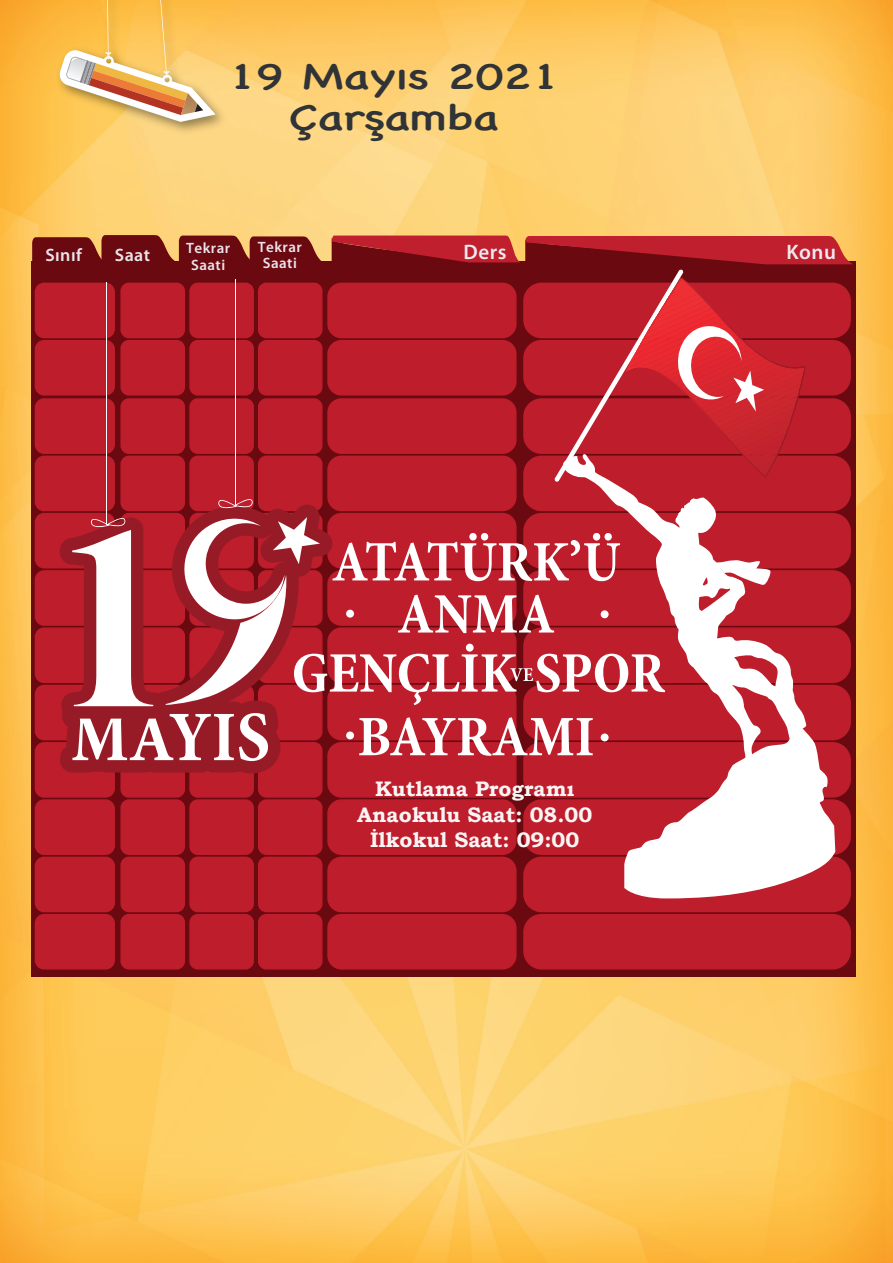
<style>
.page{position:relative;width:893px;height:1263px;background:#fff}
.page>*{position:absolute;margin:0;border:0;box-sizing:border-box;transform-origin:0 0}
.t1{font:37.5px/40.5px "Chalkboard SE";letter-spacing:-.005em;color:#303437;text-align:center;scale:1.31 1}
.t2{font:700 21px/25.2px "Bookman Old Style";color:#faf5f5;text-align:center}
.t3{font:600 21px "Myriad Pro";letter-spacing:.02em;color:#f0eaf0}
.t4{font:600 18px "Myriad Pro";letter-spacing:.025em;color:#eae4ea}
.t5{font:600 15px/16.5px "Myriad Pro";letter-spacing:.03em;color:#eae4ea;text-align:center}
</style>
<div class="page">
<img style="left:0;top:0;width:893px;height:1263px">
<img style="left:51px;top:0;width:182px;height:139px">
<svg style="left:58px;top:0;width:157px;height:122px;background:#f2bf69"></svg>
<div style="left:31px;top:261px;width:824px;height:715px;background:#6b0911"></div>
<svg style="left:32px;top:235px;width:293px;height:26px;background:#832a22"></svg>
<div style="left:524px;top:456px;width:326px;height:54px;background:#be1d2c;border-radius:18px"></div>
<div style="left:524px;top:514px;width:326px;height:54px;background:#be1d2c;border-radius:18px"></div>
<div style="left:524px;top:571px;width:326px;height:54px;background:#be1d2c;border-radius:18px"></div>
<div style="left:328px;top:456px;width:188px;height:54px;background:#be1d2c;border-radius:13px"></div>
<div style="left:259px;top:399px;width:63px;height:54px;background:#be1d2c;border-radius:8px"></div>
<div style="left:258px;top:398px;width:64px;height:56px;border:2px solid #be1d2c;border-radius:8px"></div>
<div style="left:259px;top:456px;width:63px;height:54px;background:#be1d2c;border-radius:8px"></div>
<div style="left:258px;top:456px;width:64px;height:55px;border:2px solid #be1d2c;border-radius:8px"></div>
<div style="left:190px;top:399px;width:63px;height:54px;background:#be1d2c;border-radius:8px"></div>
<div style="left:189px;top:398px;width:65px;height:56px;border:2px solid #be1d2c;border-radius:8px"></div>
<div style="left:190px;top:456px;width:63px;height:54px;background:#be1d2c;border-radius:8px"></div>
<div style="left:189px;top:456px;width:65px;height:55px;border:2px solid #be1d2c;border-radius:8px"></div>
<div style="left:121px;top:399px;width:63px;height:54px;background:#be1d2c;border-radius:8px"></div>
<div style="left:120px;top:398px;width:65px;height:56px;border:2px solid #be1d2c;border-radius:8px"></div>
<div style="left:121px;top:456px;width:63px;height:54px;background:#be1d2c;border-radius:8px"></div>
<div style="left:120px;top:456px;width:65px;height:55px;border:2px solid #be1d2c;border-radius:8px"></div>
<div style="left:35px;top:399px;width:79px;height:54px;background:#be1d2c;border-radius:9px"></div>
<div style="left:35px;top:398px;width:80px;height:56px;border:2px solid #be1d2c;border-radius:9px"></div>
<div style="left:35px;top:456px;width:79px;height:54px;background:#be1d2c;border-radius:9px"></div>
<div style="left:35px;top:456px;width:80px;height:55px;border:2px solid #be1d2c;border-radius:9px"></div>
<div style="left:35px;top:514px;width:79px;height:54px;background:#be1d2c;border-radius:9px"></div>
<div style="left:35px;top:513px;width:80px;height:55px;border:2px solid #be1d2c;border-radius:9px"></div>
<div style="left:35px;top:571px;width:79px;height:54px;background:#be1d2c;border-radius:9px"></div>
<div style="left:35px;top:570px;width:80px;height:56px;border:2px solid #be1d2c;border-radius:9px"></div>
<div style="left:524px;top:628px;width:326px;height:54px;background:#be1d2c;border-radius:18px"></div>
<div style="left:35px;top:628px;width:79px;height:54px;background:#be1d2c;border-radius:9px"></div>
<div style="left:35px;top:627px;width:80px;height:56px;border:2px solid #be1d2c;border-radius:9px"></div>
<div style="left:524px;top:685px;width:326px;height:55px;background:#be1d2c;border-radius:18px"></div>
<div style="left:35px;top:685px;width:79px;height:55px;background:#be1d2c;border-radius:9px"></div>
<div style="left:35px;top:685px;width:80px;height:55px;border:2px solid #be1d2c;border-radius:9px"></div>
<div style="left:524px;top:743px;width:326px;height:54px;background:#be1d2c;border-radius:18px"></div>
<div style="left:328px;top:743px;width:188px;height:54px;background:#be1d2c;border-radius:13px"></div>
<div style="left:327px;top:742px;width:190px;height:56px;border:2px solid #be1d2c;border-radius:13px"></div>
<div style="left:259px;top:743px;width:63px;height:54px;background:#be1d2c;border-radius:8px"></div>
<div style="left:258px;top:742px;width:64px;height:56px;border:2px solid #be1d2c;border-radius:8px"></div>
<div style="left:190px;top:743px;width:63px;height:54px;background:#be1d2c;border-radius:8px"></div>
<div style="left:189px;top:742px;width:65px;height:56px;border:2px solid #be1d2c;border-radius:8px"></div>
<div style="left:121px;top:743px;width:63px;height:54px;background:#be1d2c;border-radius:8px"></div>
<div style="left:120px;top:742px;width:65px;height:56px;border:2px solid #be1d2c;border-radius:8px"></div>
<div style="left:35px;top:743px;width:79px;height:54px;background:#be1d2c;border-radius:9px"></div>
<div style="left:35px;top:742px;width:80px;height:56px;border:2px solid #be1d2c;border-radius:9px"></div>
<div style="left:524px;top:800px;width:326px;height:54px;background:#be1d2c;border-radius:18px"></div>
<div style="left:523px;top:799px;width:328px;height:56px;border:2px solid #be1d2c;border-radius:18px"></div>
<div style="left:328px;top:800px;width:188px;height:54px;background:#be1d2c;border-radius:13px"></div>
<div style="left:327px;top:799px;width:190px;height:56px;border:2px solid #be1d2c;border-radius:13px"></div>
<div style="left:259px;top:800px;width:63px;height:54px;background:#be1d2c;border-radius:8px"></div>
<div style="left:258px;top:799px;width:64px;height:56px;border:2px solid #be1d2c;border-radius:8px"></div>
<div style="left:190px;top:800px;width:63px;height:54px;background:#be1d2c;border-radius:8px"></div>
<div style="left:189px;top:799px;width:65px;height:56px;border:2px solid #be1d2c;border-radius:8px"></div>
<div style="left:121px;top:800px;width:63px;height:54px;background:#be1d2c;border-radius:8px"></div>
<div style="left:120px;top:799px;width:65px;height:56px;border:2px solid #be1d2c;border-radius:8px"></div>
<div style="left:35px;top:800px;width:79px;height:54px;background:#be1d2c;border-radius:9px"></div>
<div style="left:35px;top:799px;width:80px;height:56px;border:2px solid #be1d2c;border-radius:9px"></div>
<div style="left:524px;top:857px;width:326px;height:54px;background:#be1d2c;border-radius:18px"></div>
<div style="left:523px;top:857px;width:328px;height:55px;border:2px solid #be1d2c;border-radius:18px"></div>
<div style="left:328px;top:857px;width:188px;height:54px;background:#be1d2c;border-radius:13px"></div>
<div style="left:327px;top:857px;width:190px;height:55px;border:2px solid #be1d2c;border-radius:13px"></div>
<div style="left:259px;top:857px;width:63px;height:54px;background:#be1d2c;border-radius:8px"></div>
<div style="left:258px;top:857px;width:64px;height:55px;border:2px solid #be1d2c;border-radius:8px"></div>
<div style="left:190px;top:857px;width:63px;height:54px;background:#be1d2c;border-radius:8px"></div>
<div style="left:189px;top:857px;width:65px;height:55px;border:2px solid #be1d2c;border-radius:8px"></div>
<div style="left:121px;top:857px;width:63px;height:54px;background:#be1d2c;border-radius:8px"></div>
<div style="left:120px;top:857px;width:65px;height:55px;border:2px solid #be1d2c;border-radius:8px"></div>
<div style="left:35px;top:857px;width:79px;height:54px;background:#be1d2c;border-radius:9px"></div>
<div style="left:35px;top:857px;width:80px;height:55px;border:2px solid #be1d2c;border-radius:9px"></div>
<div style="left:524px;top:915px;width:326px;height:54px;background:#be1d2c;border-radius:18px"></div>
<div style="left:523px;top:914px;width:328px;height:55px;border:2px solid #be1d2c;border-radius:18px"></div>
<div style="left:328px;top:915px;width:188px;height:54px;background:#be1d2c;border-radius:13px"></div>
<div style="left:327px;top:914px;width:190px;height:55px;border:2px solid #be1d2c;border-radius:13px"></div>
<div style="left:259px;top:915px;width:63px;height:54px;background:#be1d2c;border-radius:8px"></div>
<div style="left:258px;top:914px;width:64px;height:55px;border:2px solid #be1d2c;border-radius:8px"></div>
<div style="left:190px;top:915px;width:63px;height:54px;background:#be1d2c;border-radius:8px"></div>
<div style="left:189px;top:914px;width:65px;height:55px;border:2px solid #be1d2c;border-radius:8px"></div>
<div style="left:35px;top:915px;width:79px;height:54px;background:#be1d2c;border-radius:9px"></div>
<div style="left:35px;top:914px;width:80px;height:55px;border:2px solid #be1d2c;border-radius:9px"></div>
<div style="left:259px;top:283px;width:63px;height:54px;background:#be1d2c;border-radius:8px"></div>
<div style="left:258px;top:283px;width:64px;height:55px;border:2px solid #be1d2c;border-radius:8px"></div>
<div style="left:259px;top:341px;width:63px;height:54px;background:#be1d2c;border-radius:8px"></div>
<div style="left:258px;top:340px;width:64px;height:56px;border:2px solid #be1d2c;border-radius:8px"></div>
<div style="left:190px;top:283px;width:63px;height:54px;background:#be1d2c;border-radius:8px"></div>
<div style="left:189px;top:283px;width:65px;height:55px;border:2px solid #be1d2c;border-radius:8px"></div>
<div style="left:190px;top:341px;width:63px;height:54px;background:#be1d2c;border-radius:8px"></div>
<div style="left:189px;top:340px;width:65px;height:56px;border:2px solid #be1d2c;border-radius:8px"></div>
<div style="left:121px;top:283px;width:63px;height:54px;background:#be1d2c;border-radius:8px"></div>
<div style="left:120px;top:283px;width:65px;height:55px;border:2px solid #be1d2c;border-radius:8px"></div>
<div style="left:121px;top:341px;width:63px;height:54px;background:#be1d2c;border-radius:8px"></div>
<div style="left:120px;top:340px;width:65px;height:56px;border:2px solid #be1d2c;border-radius:8px"></div>
<div style="left:35px;top:283px;width:79px;height:54px;background:#be1d2c;border-radius:9px"></div>
<div style="left:35px;top:283px;width:80px;height:55px;border:2px solid #be1d2c;border-radius:9px"></div>
<div style="left:35px;top:341px;width:79px;height:54px;background:#be1d2c;border-radius:9px"></div>
<div style="left:35px;top:340px;width:80px;height:56px;border:2px solid #be1d2c;border-radius:9px"></div>
<div style="left:121px;top:915px;width:63px;height:54px;background:#be1d2c;border-radius:8px"></div>
<div style="left:120px;top:914px;width:65px;height:55px;border:2px solid #be1d2c;border-radius:8px"></div>
<hr style="left:106px;top:282px;width:1px;height:243px;background:#fff">
<hr style="left:235px;top:279px;width:1px;height:228px;background:#fff">
<svg style="left:60px;top:497px;width:502px;height:276px"></svg>
<svg style="left:562px;top:482px;width:273px;height:416px"></svg>
<svg style="left:699px;top:560px;width:72px;height:68px"></svg>
<svg style="left:713px;top:636px;width:80px;height:60px"></svg>
<svg style="left:332px;top:235px;width:521px;height:247px"></svg>
<h1 class="t1" style="left:228px;top:54px;width:254px">19 Mayıs 2021<br>Çarşamba</h1>
<p class="t4" style="left:115px;top:243px;width:37px">Saat</p>
<p class="t5" style="left:186px;top:239px;width:45px">Tekrar<br>Saati</p>
<p class="t5" style="left:258px;top:238px;width:45px">Tekrar<br>Saati</p>
<p class="t4" style="left:46px;top:243px;width:38px">Sınıf</p>
<p class="t3" style="left:464px;top:239px;width:44px">Ders</p>
<p class="t3" style="left:787px;top:239px;width:51px">Konu</p>
<p class="t2" style="left:357px;top:776px;width:237px">Kutlama Programı<br>Anaokulu Saat: 08.00<br>İlkokul Saat: 09:00</p>
</div>
